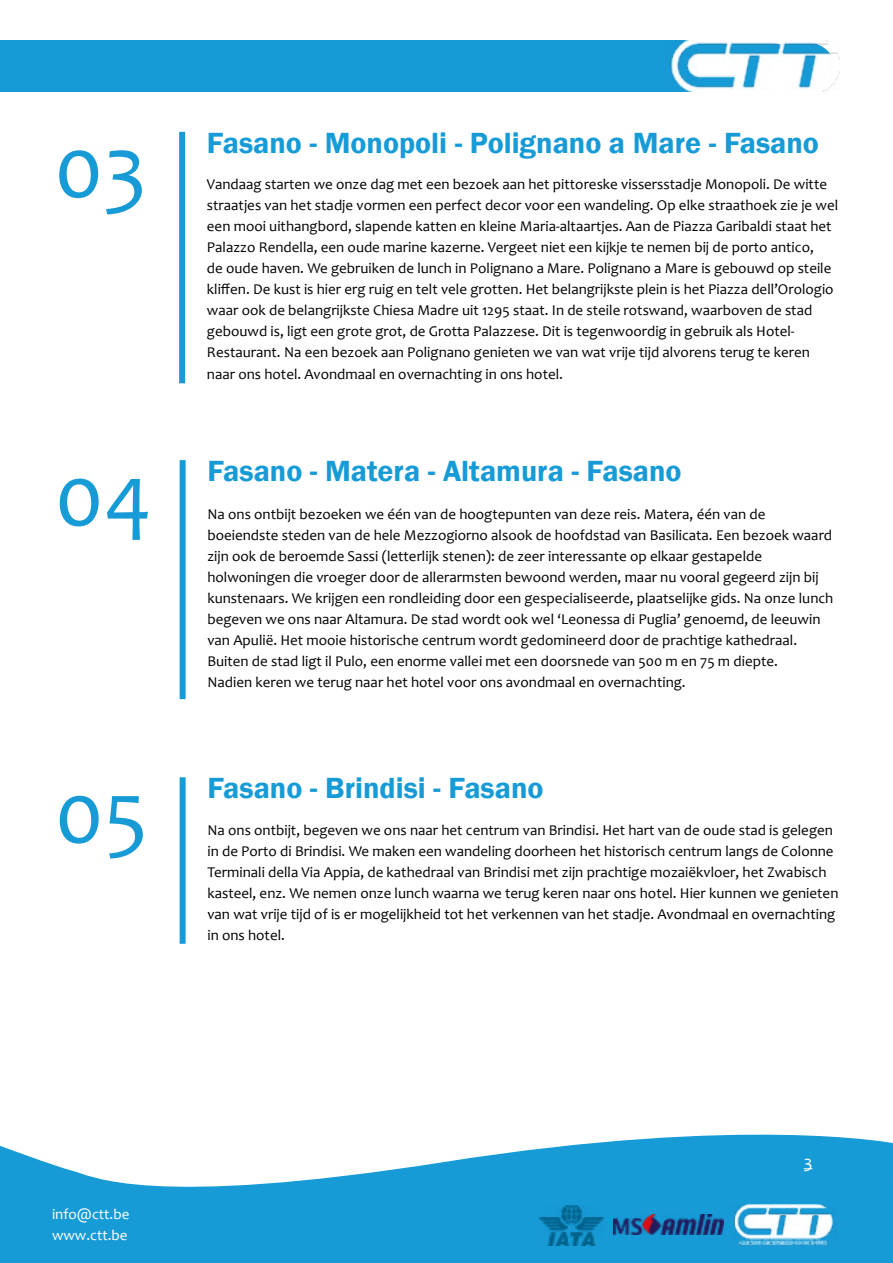
<style>
.page{position:relative;width:893px;height:1263px;background:#fff}
.page>*{position:absolute;margin:0;border:0;box-sizing:border-box;transform-origin:0 0}
.t1{font:90px "Candara";color:#179bd7}
.t2{font:600 30px "Franklin Gothic";color:#179bd7}
.t3{font:18px "Candara";color:#fff}
.t4{font:15px/21px "Candara";color:#000}
.t5{font:15px/21px "Candara";color:#fff}
</style>
<div class="page">
<div style="left:179px;top:132px;width:6px;height:251px;background:#179bd7"></div>
<div style="left:180px;top:460px;width:6px;height:239px;background:#179bd7"></div>
<div style="left:180px;top:777px;width:6px;height:167px;background:#179bd7"></div>
<svg style="left:0;top:1134px;width:893px;height:53px"></svg>
<div style="left:0;top:1187px;width:893px;height:76px;background:#179bd7"></div>
<img style="left:732px;top:1204px;width:106px;height:41px">
<img style="left:614px;top:1214px;width:109px;height:20px">
<img style="left:539px;top:1205px;width:64px;height:41px">
<div style="left:0;top:41px;width:771px;height:51px;background:#179bd7"></div>
<img style="left:662px;top:40px;width:177px;height:52px">
<h1 class="t1" style="left:54px;top:111px;width:95px">03</h1>
<h1 class="t1" style="left:54px;top:440px;width:99px">04</h1>
<h1 class="t1" style="left:54px;top:757px;width:95px">05</h1>
<h2 class="t2" style="left:207px;top:124px;width:613px">Fasano - Monopoli - Polignano a Mare - Fasano</h2>
<p class="t4" style="left:207px;top:174px;width:633px">Vandaag starten we onze dag met een bezoek aan het pittoreske vissersstadje Monopoli. De witte straatjes van het stadje vormen een perfect decor voor een wandeling. Op elke straathoek zie je wel een mooi uithangbord, slapende katten en kleine Maria-altaartjes. Aan de Piazza Garibaldi staat het Palazzo Rendella, een oude marine kazerne. Vergeet niet een kijkje te nemen bij de porto antico,<br>de oude haven. We gebruiken de lunch in Polignano a Mare. Polignano a Mare is gebouwd op steile kliffen. De kust is hier erg ruig en telt vele grotten. Het belangrijkste plein is het Piazza dell’Orologio waar ook de belangrijkste Chiesa Madre uit 1295 staat. In de steile rotswand, waarboven de stad gebouwd is, ligt een grote grot, de Grotta Palazzese. Dit is tegenwoordig in gebruik als Hotel-Restaurant. Na een bezoek aan Polignano genieten we van wat vrije tijd alvorens terug te keren naar ons hotel. Avondmaal en overnachting in ons hotel.</p>
<h2 class="t2" style="left:207px;top:453px;width:476px">Fasano - Matera - Altamura - Fasano</h2>
<p class="t4" style="left:207px;top:503px;width:627px">Na ons ontbijt bezoeken we één van de hoogtepunten van deze reis. Matera, één van de boeiendste steden van de hele Mezzogiorno alsook de hoofdstad van Basilicata. Een bezoek waard zijn ook de beroemde Sassi (letterlijk stenen): de zeer interessante op elkaar gestapelde holwoningen die vroeger door de allerarmsten bewoond werden, maar nu vooral gegeerd zijn bij kunstenaars. We krijgen een rondleiding door een gespecialiseerde, plaatselijke gids. Na onze lunch begeven we ons naar Altamura. De stad wordt ook wel ‘Leonessa di Puglia’ genoemd, de leeuwin van Apulië. Het mooie historische centrum wordt gedomineerd door de prachtige kathedraal.<br>Buiten de stad ligt il Pulo, een enorme vallei met een doorsnede van 500 m en 75 m diepte.<br>Nadien keren we terug naar het hotel voor ons avondmaal en overnachting.</p>
<h2 class="t2" style="left:207px;top:770px;width:338px">Fasano - Brindisi - Fasano</h2>
<p class="t4" style="left:207px;top:819px;width:632px">Na ons ontbijt, begeven we ons naar het centrum van Brindisi. Het hart van de oude stad is gelegen in de Porto di Brindisi. We maken een wandeling doorheen het historisch centrum langs de Colonne Terminali della Via Appia, de kathedraal van Brindisi met zijn prachtige mozaiëkvloer, het Zwabisch kasteel, enz. We nemen onze lunch waarna we terug keren naar ons hotel. Hier kunnen we genieten van wat vrije tijd of is er mogelijkheid tot het verkennen van het stadje. Avondmaal en overnachting in ons hotel.</p>
<p class="t5" style="left:52px;top:1203px;width:79px">info@ctt.be www.ctt.be</p>
<p class="t3" style="left:804px;top:1150px;width:10px">3</p>
</div>
